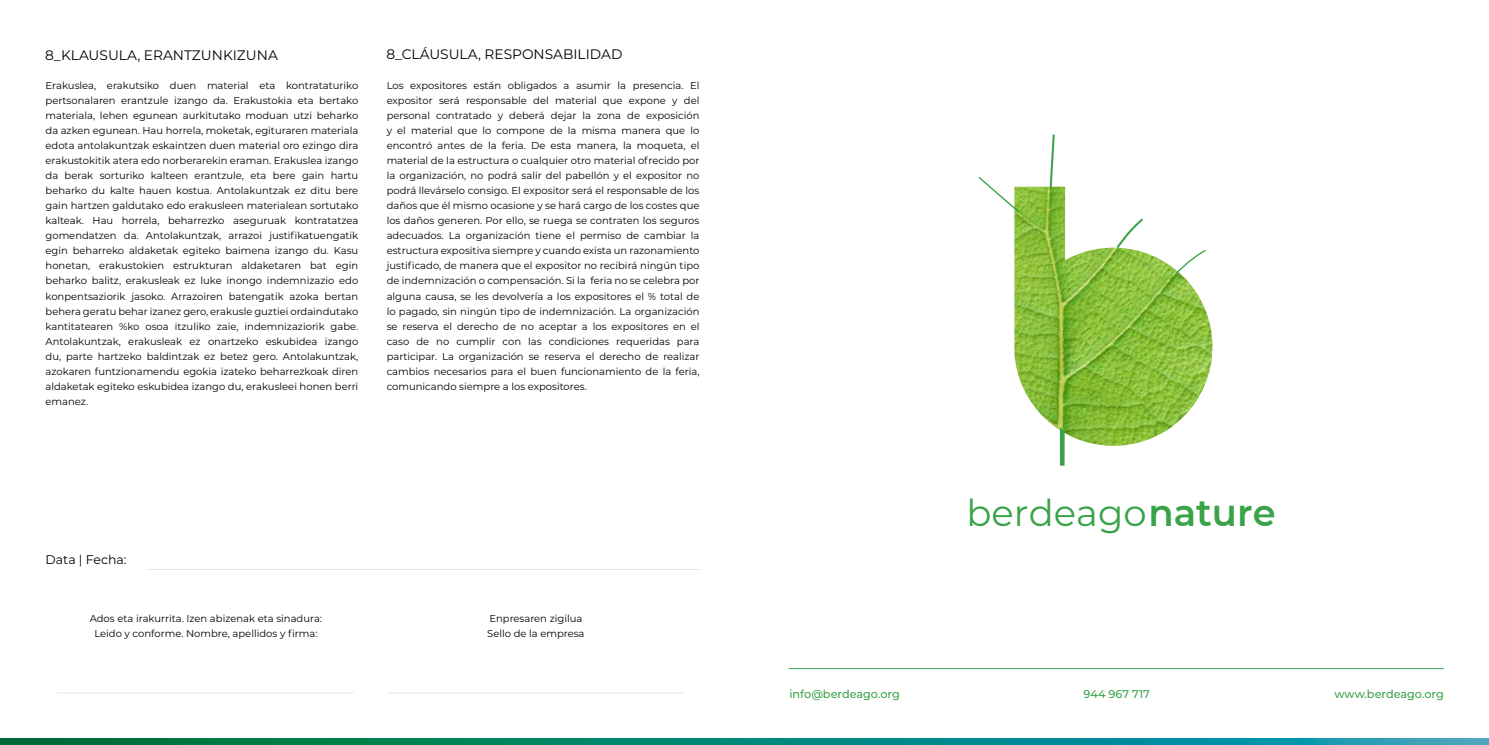
<style>
.page{position:relative;width:1489px;height:745px;background:#fff}
.page>*{position:absolute;margin:0;border:0;box-sizing:border-box;transform-origin:0 0}
.t1{font:37px "Montserrat";color:#3aa349}
.t2{font:13.75px "Montserrat";color:#000}
.t3{font:12.5px "Montserrat";color:#000}
.t4{font:500 11.25px "Montserrat";color:#3aa349}
.t5{font:10px/15px "Montserrat";color:#000;text-align:justify}
.s1{font-weight:600}
</style>
<div class="page">
<svg style="left:0;top:738px;width:1488px;height:6px;background:#068677"></svg>
<hr style="left:147px;top:568px;width:553px;height:1px;background:#e6e7e8">
<hr style="left:387px;top:692px;width:297px;height:1px;background:#e6e7e8">
<hr style="left:57px;top:692px;width:297px;height:1px;background:#e6e7e8">
<img style="left:1014px;top:186px;width:198px;height:259px">
<svg style="left:1059px;top:427px;width:5px;height:38px"></svg>
<svg style="left:1115px;top:216px;width:30px;height:33px"></svg>
<svg style="left:1174px;top:248px;width:33px;height:27px"></svg>
<svg style="left:1048px;top:134px;width:7px;height:55px"></svg>
<svg style="left:978px;top:177px;width:42px;height:37px"></svg>
<hr style="left:788px;top:668px;width:655px;height:1px;background:#3aa349">
<h2 class="t2" style="left:45px;top:46px;width:234px">8_KLAUSULA, ERANTZUNKIZUNA</h2>
<h2 class="t2" style="left:386px;top:45px;width:237px">8_CLÁUSULA, RESPONSABILIDAD</h2>
<p class="t5" style="left:46px;top:78px;width:314px">Erakuslea, erakutsiko duen material eta kontrataturiko pertsonalaren erantzule izango da. Erakustokia eta bertako materiala, lehen egunean aurkitutako moduan utzi beharko da azken egunean. Hau horrela, moketak, egituraren materiala edota antolakuntzak eskaintzen duen material oro ezingo dira erakustokitik atera edo norberarekin eraman. Erakuslea izango da berak sorturiko kalteen erantzule, eta bere gain hartu beharko du kalte hauen kostua. Antolakuntzak ez ditu bere gain hartzen galdutako edo erakusleen materialean sortutako kalteak. Hau horrela, beharrezko aseguruak kontratatzea gomendatzen da. Antolakuntzak, arrazoi justifikatuengatik egin beharreko aldaketak egiteko baimena izango du. Kasu honetan, erakustokien estrukturan aldaketaren bat egin beharko balitz, erakusleak ez luke inongo indemnizazio edo konpentsaziorik jasoko. Arrazoiren batengatik azoka bertan behera geratu behar izanez gero, erakusle guztiei ordaindutako kantitatearen %ko osoa itzuliko zaie, indemnizaziorik gabe.<br>Antolakuntzak, erakusleak ez onartzeko eskubidea izango du, parte hartzeko baldintzak ez betez gero. Antolakuntzak, azokaren funtzionamendu egokia izateko beharrezkoak diren aldaketak egiteko eskubidea izango du, erakusleei honen berri emanez.</p>
<p class="t5" style="left:386px;top:78px;width:314px">Los expositores están obligados a asumir la presencia. El expositor será responsable del material que expone y del personal contratado y deberá dejar la zona de exposición y el material que lo compone de la misma manera que lo encontró antes de la feria. De esta manera, la moqueta, el material de la estructura o cualquier otro material ofrecido por la organización, no podrá salir del pabellón y el expositor no podrá llevárselo consigo. El expositor será el responsable de los daños que él mismo ocasione y se hará cargo de los costes que los daños generen. Por ello, se ruega se contraten los seguros adecuados. La organización tiene el permiso de cambiar la estructura expositiva siempre y cuando exista un razonamiento justificado, de manera que el expositor no recibirá ningún tipo de indemnización o compensación. Si la feria no se celebra por alguna causa, se les devolvería a los expositores el % total de lo pagado, sin ningún tipo de indemnización. La organización se reserva el derecho de no aceptar a los expositores en el caso de no cumplir con las condiciones requeridas para participar. La organización se reserva el derecho de realizar cambios necesarios para el buen funcionamiento de la feria, comunicando siempre a los expositores.</p>
<p class="t3" style="left:46px;top:550px;width:83px">Data | Fecha:</p>
<p class="t5" style="left:90px;top:610px;width:234px;text-align:center">Ados eta irakurrita. Izen abizenak eta sinadura:<br>Leido y conforme. Nombre, apellidos y firma:</p>
<p class="t5" style="left:487px;top:610px;width:99px">Enpresaren zigilua<br>Sello de la empresa</p>
<h1 class="t1" style="left:966px;top:486px;width:310px">berdeago <span class="s1">nature</span></h1>
<p class="t4" style="left:789px;top:685px;width:112px">info@berdeago.org</p>
<p class="t4" style="left:1083px;top:685px;width:68px">944 967 717</p>
<p class="t4" style="left:1334px;top:685px;width:111px">www.berdeago.org</p>
</div>
